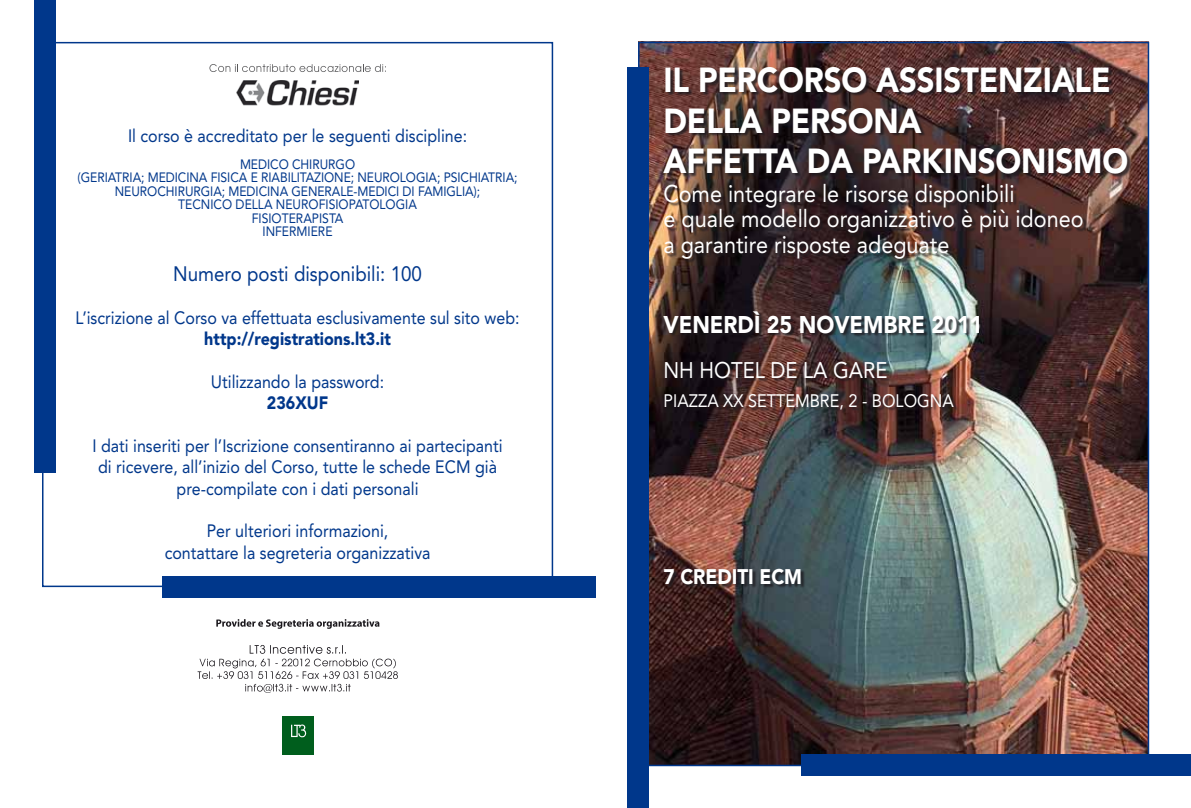
<style>
.page{position:relative;width:1191px;height:808px;background:#fff}
.page>*{position:absolute;margin:0;border:0;box-sizing:border-box;transform-origin:0 0}
.t1{font:900 34.5px/40.5px "Avenir LT Std";letter-spacing:-.005em;color:#fff;scale:.9 1}
.t2{font:24px/25.5px "Avenir LT Std";color:#fff;scale:.9 1}
.t3{font:900 24px "Avenir LT Std";color:#fff;scale:.9 1}
.t4{font:22.5px "Avenir LT Std";color:#fff;scale:.9 1}
.t5{font:900 21px "Avenir LT Std";color:#fff;scale:.9 1}
.t6{font:20.85px "Avenir LT Std";color:#00378b;scale:.9 1}
.t7{font:18px "Avenir LT Std";color:#fff;scale:.9 1}
.t8{font:17.85px/21.5px "Avenir LT Std";color:#00378b;text-align:center;scale:.9 1}
.t9{font:900 17.85px "Avenir LT Std";color:#00378b;scale:.9 1}
.t10{font:13.5px/13.5px "Avenir LT Std";letter-spacing:-.005em;color:#00378b;text-align:center;scale:.9 1}
</style>
<div class="page">
<img style="left:641px;top:45px;width:505px;height:718px">
<div style="left:627px;top:67px;width:21px;height:741px;background:#00378b"></div>
<div style="left:801px;top:755px;width:390px;height:21px;background:#00378b"></div>
<div style="left:282px;top:716px;width:31px;height:39px;background:#005e1d"></div>
<svg style="left:291px;top:724px;width:16px;height:14px"></svg>
<svg style="left:198px;top:645px;width:200px;height:48px"></svg>
<svg style="left:216px;top:619px;width:163px;height:10px"></svg>
<div style="left:665px;top:68px;width:466px;height:195px;background:#1a171c;opacity:.75"></div>
<div style="left:665px;top:313px;width:318px;height:101px;background:#1a171c;opacity:.75"></div>
<div style="left:665px;top:570px;width:140px;height:19px;background:#1a171c;opacity:.75"></div>
<div style="left:34px;top:0;width:21px;height:472px;background:#00378b"></div>
<div style="left:162px;top:576px;width:433px;height:21px;background:#00378b"></div>
<svg style="left:209px;top:64px;width:177px;height:8px"></svg>
<img style="left:236px;top:80px;width:123px;height:26px">
<p class="t8" style="left:128px;top:125px;width:378px">Il corso è accreditato per le seguenti discipline:</p>
<p class="t10" style="left:78px;top:157px;width:490px">MEDICO CHIRURGO<br>(GERIATRIA; MEDICINA FISICA E RIABILITAZIONE; NEUROLOGIA; PSICHIATRIA; NEUROCHIRURGIA; MEDICINA GENERALE-MEDICI DI FAMIGLIA);<br>TECNICO DELLA NEUROFISIOPATOLOGIA<br>FISIOTERAPISTA<br>INFERMIERE</p>
<p class="t6" style="left:173px;top:261px;width:278px">Numero posti disponibili: 100</p>
<p class="t8" style="left:75px;top:307px;width:495px">L’iscrizione al Corso va effettuata esclusivamente sul sito web:</p>
<p class="t9" style="left:204px;top:328px;width:209px">http://registrations.lt3.it</p>
<p class="t8" style="left:211px;top:371px;width:194px">Utilizzando la password:</p>
<p class="t9" style="left:267px;top:392px;width:70px">236XUF</p>
<p class="t8" style="left:92px;top:435px;width:457px">I dati inseriti per l’Iscrizione consentiranno ai partecipanti di ricevere, all’inizio del Corso, tutte le schede ECM già pre-compilate con i dati personali</p>
<p class="t8" style="left:165px;top:521px;width:297px">Per ulteriori informazioni,<br>contattare la segreteria organizzativa</p>
<h1 class="t1" style="left:663px;top:60px;width:518px">IL PERCORSO ASSISTENZIALE<br>DELLA PERSONA<br>AFFETTA DA PARKINSONISMO</h1>
<h2 class="t2" style="left:663px;top:181px;width:468px">Come integrare le risorse disponibili<br>e quale modello organizzativo è più idoneo a garantire risposte adeguate</h2>
<h2 class="t3" style="left:663px;top:310px;width:170px">VENERDÌ 25 novem</h2>
<h2 class="t3" style="left:883px;top:310px;width:112px">bre 2011</h2>
<p class="t4" style="left:663px;top:357px;width:250px">NH HOTEL DE LA GARE</p>
<p class="t7" style="left:663px;top:390px;width:324px">PIAZZA XX SETTEMBRE, 2 - BOLOGNA</p>
<p class="t5" style="left:663px;top:564px;width:155px">7 CREDITI ECM</p>
</div>
